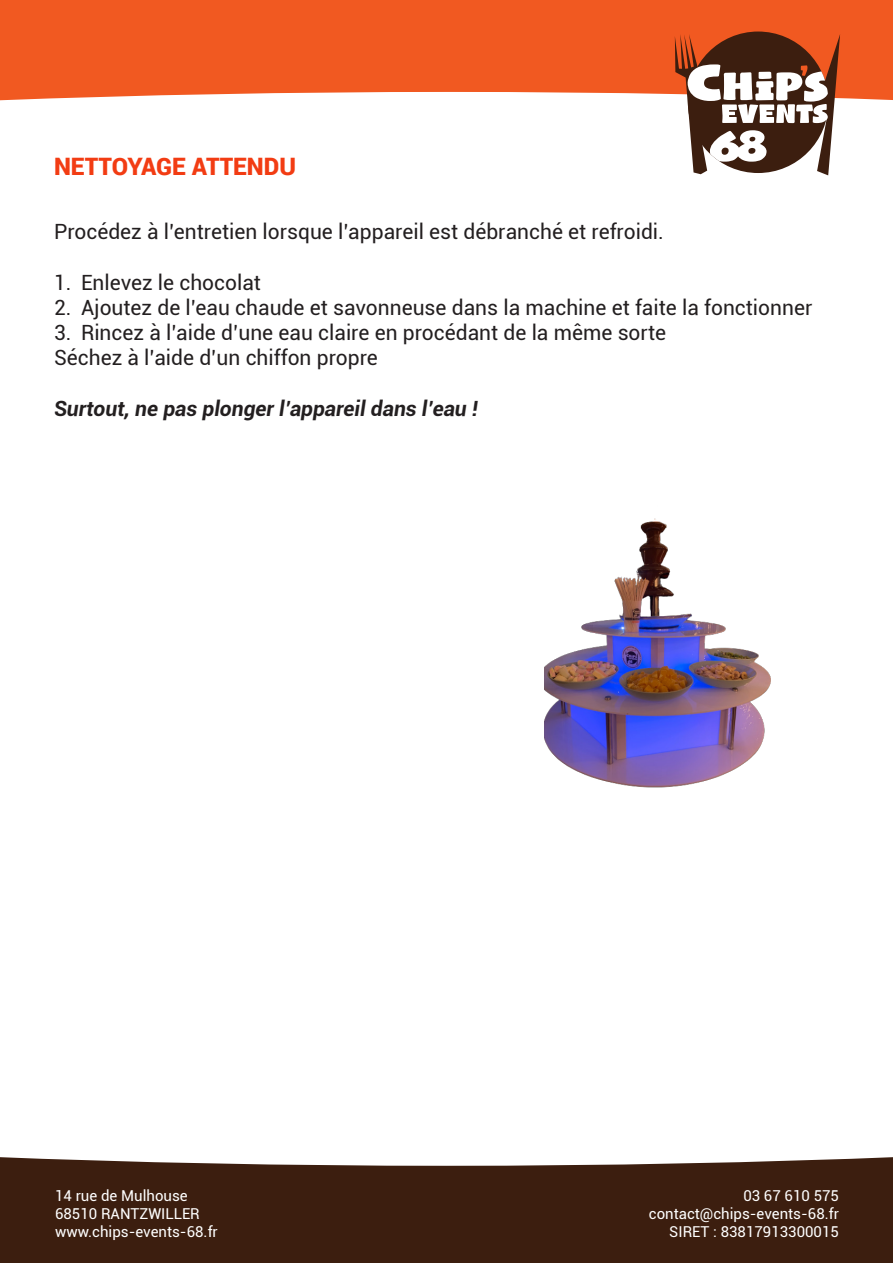
<style>
.page{position:relative;width:893px;height:1263px;background:#fff}
.page>*{position:absolute;margin:0;border:0;box-sizing:border-box;transform-origin:0 0}
.t1{font:900 24px "Roboto";color:#f23c13}
.t2{font:21px "Roboto";color:#231f20}
.t3{font:italic 700 21px "Roboto";color:#231f20}
.t4{font:15px "Roboto";color:#fff}
</style>
<div class="page">
<div style="left:0;top:0;width:893px;height:100px;background:#f15921"></div>
<div style="left:0;top:1157px;width:893px;height:106px;background:#3c1e0f"></div>
<svg style="left:675px;top:34px;width:165px;height:141px"></svg>
<img style="left:544px;top:518px;width:227px;height:270px">
<p class="t1" style="left:54px;top:150px;width:244px">NETTOYAGE ATTENDU</p>
<p class="t2" style="left:54px;top:217px;width:611px">Procédez à l’entretien lorsque l’appareil est débranché et refroidi.</p>
<p class="t2" style="left:54px;top:268px;width:209px">1. Enlevez le chocolat</p>
<p class="t2" style="left:54px;top:293px;width:760px">2. Ajoutez de l’eau chaude et savonneuse dans la machine et faite la fonctionner</p>
<p class="t2" style="left:54px;top:318px;width:614px">3. Rincez à l’aide d’une eau claire en procédant de la même sorte</p>
<p class="t2" style="left:54px;top:343px;width:325px">Séchez à l’aide d’un chiffon propre</p>
<p class="t3" style="left:54px;top:394px;width:425px">Surtout, ne pas plonger l’appareil dans l’eau !</p>
<p class="t4" style="left:55px;top:1185px;width:134px">14 rue de Mulhouse</p>
<p class="t4" style="left:55px;top:1203px;width:146px">68510 RANTZWILLER</p>
<p class="t4" style="left:55px;top:1221px;width:164px">www.chips-events-68.fr</p>
<p class="t4" style="left:743px;top:1185px;width:97px">03 67 610 575</p>
<p class="t4" style="left:649px;top:1203px;width:192px">contact@chips-events-68.fr</p>
<p class="t4" style="left:669px;top:1221px;width:171px">SIRET : 83817913300015</p>
</div>
